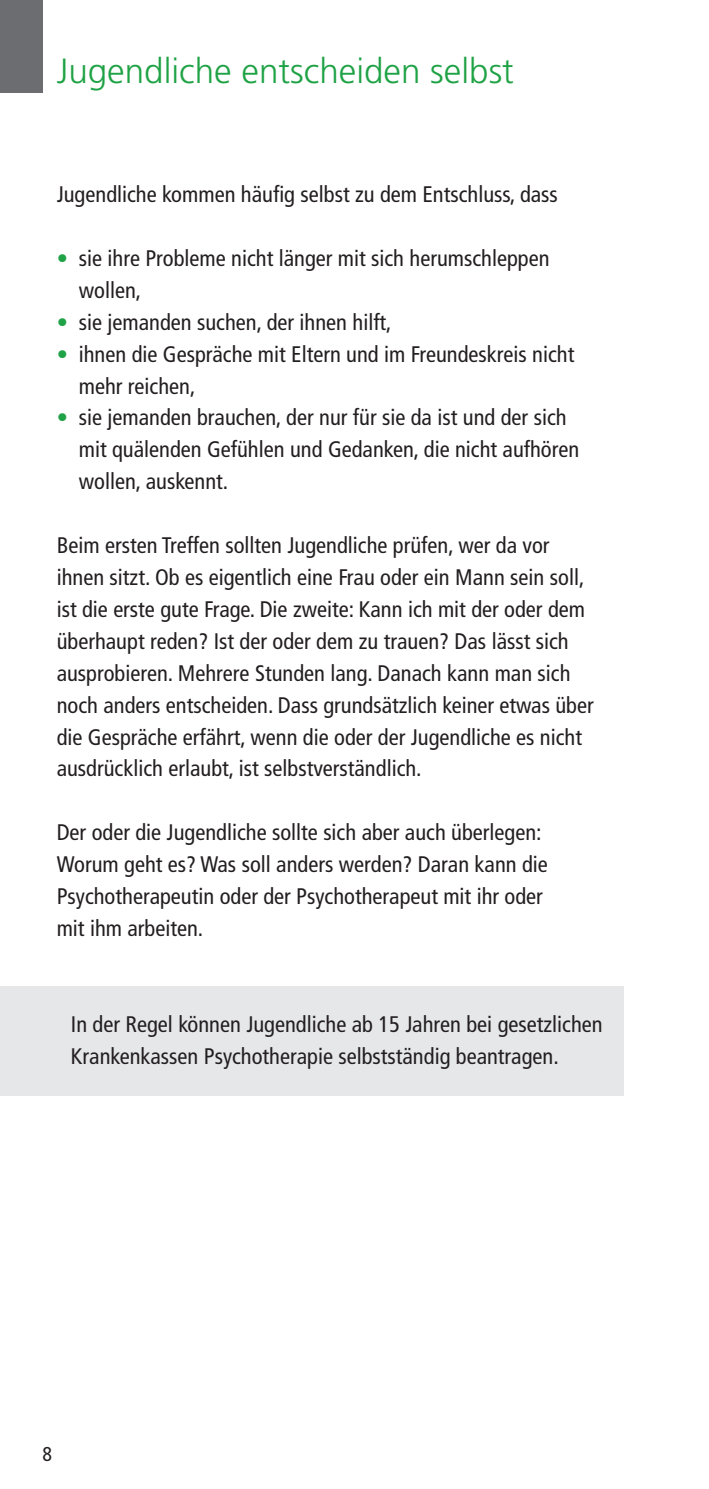
<style>
.page{position:relative;width:709px;height:1489px;background:#fff}
.page>*{position:absolute;margin:0;border:0;box-sizing:border-box;transform-origin:0 0}
.Ueberschrift_14_6mm{font:300 35px "Frutiger LT Std";color:#1fa245}
.Text_9_4_5mm{font:condensed 22.5px/32px "Frutiger LT Std";color:#231f20}
.t1{font:condensed 20px "Frutiger LT Std";color:#231f20}
.s1{color:#1fa245}
</style>
<div class="page">
<div style="left:0;top:985px;width:624px;height:110px;background:#e6e7e9"></div>
<div style="left:0;top:0;width:43px;height:92px;background:#6c6d70"></div>
<p class="Ueberschrift_14_6mm" style="left:57px;top:51px;width:459px">Jugendliche entscheiden selbst</p>
<p class="Text_9_4_5mm" style="left:57px;top:178px;width:503px">Jugendliche kommen häufig selbst zu dem Entschluss, dass</p>
<p class="Text_9_4_5mm" style="left:79px;top:242px;width:472px;text-indent:-22px"><span class="s1">•</span> sie ihre Probleme nicht länger mit sich herumschleppen wollen,</p>
<p class="Text_9_4_5mm" style="left:57px;top:306px;width:336px"><span class="s1">•</span> sie jemanden suchen, der ihnen hilft,</p>
<p class="Text_9_4_5mm" style="left:79px;top:338px;width:497px;text-indent:-22px"><span class="s1">•</span> ihnen die Gespräche mit Eltern und im Freundeskreis nicht mehr reichen,</p>
<p class="Text_9_4_5mm" style="left:79px;top:402px;width:502px;text-indent:-22px"><span class="s1">•</span> sie jemanden brauchen, der nur für sie da ist und der sich mit quälenden Gefühlen und Gedanken, die nicht aufhören wollen, auskennt.</p>
<p class="Text_9_4_5mm" style="left:57px;top:529px;width:538px">Beim ersten Treffen sollten Jugendliche prüfen, wer da vor ihnen sitzt. Ob es eigentlich eine Frau oder ein Mann sein soll, ist die erste gute Frage. Die zweite: Kann ich mit der oder dem überhaupt reden? Ist der oder dem zu trauen? Das lässt sich ausprobieren. Mehrere Stunden lang. Danach kann man sich noch anders entscheiden. Dass grundsätzlich keiner etwas über die Gespräche erfährt, wenn die oder der Jugendliche es nicht ausdrücklich erlaubt, ist selbstverständlich.</p>
<p class="Text_9_4_5mm" style="left:57px;top:816px;width:492px">Der oder die Jugendliche sollte sich aber auch überlegen:<br>Worum geht es? Was soll anders werden? Daran kann die Psychotherapeutin oder der Psychotherapeut mit ihr oder mit ihm arbeiten.</p>
<p class="Text_9_4_5mm" style="left:71px;top:1007px;width:533px">In der Regel können Jugendliche ab 15 Jahren bei gesetzlichen<br>Krankenkassen Psychotherapie selbstständig beantragen.</p>
<p class="t1" style="left:43px;top:1442px;width:11px">8</p>
</div>
